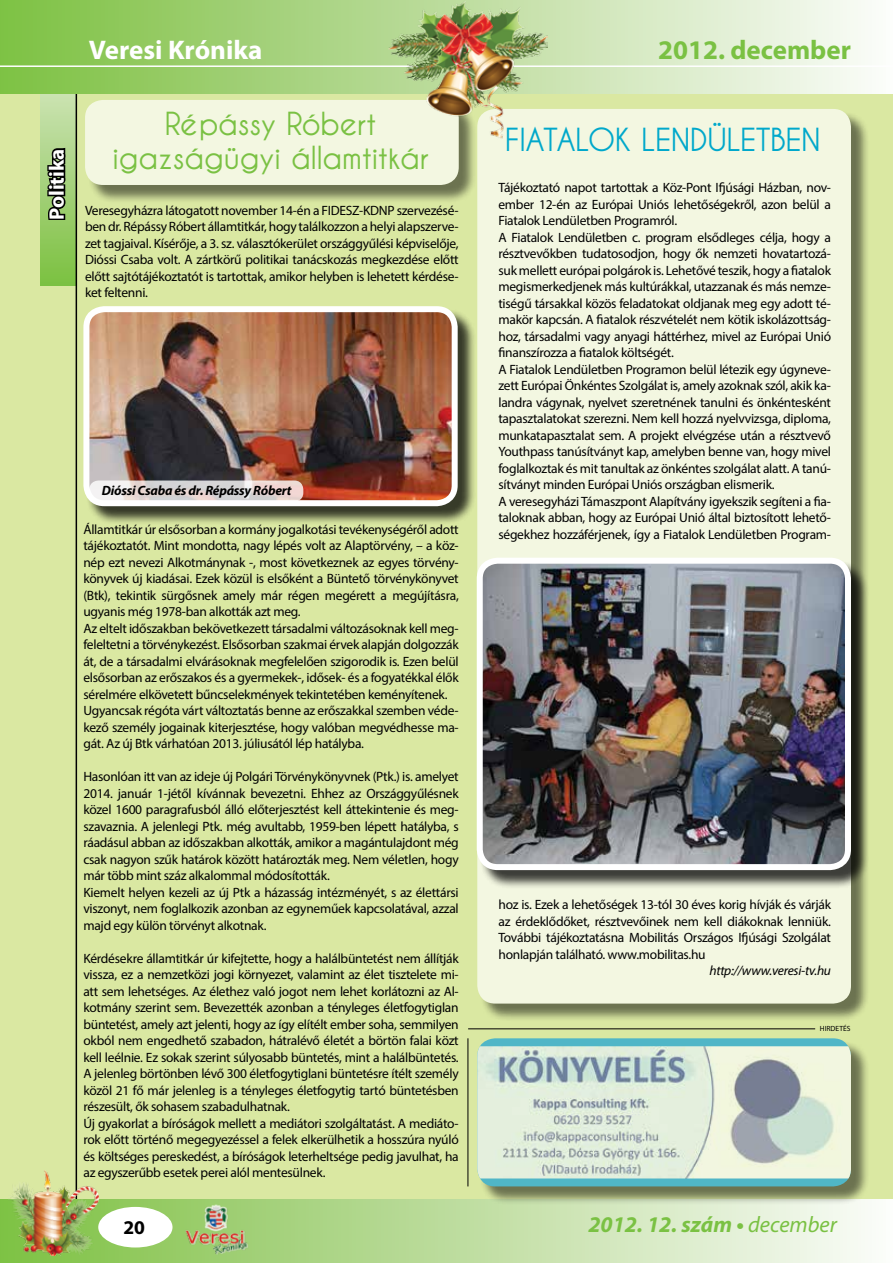
<style>
.page{position:relative;width:893px;height:1263px;background:#dae8a2}
.page>*{position:absolute;margin:0;border:0;box-sizing:border-box;transform-origin:0 0}
.t1{font:700 31.5px/34.5px "Caviar Dreams";letter-spacing:-.02em;color:#7ac143;text-align:center}
.t2{font:700 31.5px "Caviar Dreams";letter-spacing:-.02em;color:#00a8cb}
.t3{font:700 27px "Myriad Pro";color:#fff}
.t4{font:700 27px "Myriad Pro";color:#7ac143}
.t5{font:italic 700 22.5px "Myriad Pro";color:#7ac143}
.t6{font:700 21px "Myriad Pro";color:#fff}
.t7{font:700 19.5px "Myriad Pro";color:#000}
.t8{font:13.5px/16.5px "Myriad Pro";letter-spacing:-.02em;color:#000}
.t9{font:italic 700 13.5px "Myriad Pro";letter-spacing:-.02em;color:#000}
.t10{font:italic 13.5px "Myriad Pro";letter-spacing:-.02em;color:#000}
.t11{font:7.5px "Myriad Pro";color:#000}
.s1{font-weight:400}
</style>
<div class="page">
<svg style="left:40px;top:94px;width:36px;height:192px;background:#9fcd75"></svg>
<hr style="left:76px;top:0;width:1px;height:1263px;background:#000">
<svg style="left:0;top:0;width:893px;height:94px;background:#bbdd9c"></svg>
<hr style="left:0;top:65px;width:893px;height:2px;background:#fff">
<div style="left:0;top:1199px;width:893px;height:64px;background:linear-gradient(to right,#7ec044,#fbfbf8)"></div>
<div style="left:98px;top:1207px;width:74px;height:40px;background:#fff;border-radius:50%"></div>
<img style="left:184px;top:1205px;width:66px;height:51px">
<img style="left:9px;top:1171px;width:89px;height:85px">
<svg style="left:46px;top:194px;width:21px;height:27px"></svg>
<div style="left:47px;top:190px;width:18px;height:6px;border:3px solid #000"></div>
<div style="left:52px;top:184px;width:13px;height:6px;border:3px solid #000"></div>
<div style="left:48px;top:184px;width:6px;height:7px;border:3px solid #000;border-radius:50%"></div>
<svg style="left:46px;top:146px;width:22px;height:41px"></svg>
<div style="left:87px;top:102px;width:391px;height:101px;background:#000;opacity:.75"></div>
<div style="left:85px;top:100px;width:374px;height:85px;background:#f3f7e1;border-radius:18px"></div>
<div style="left:480px;top:111px;width:390px;height:911px;background:#000;opacity:.75"></div>
<div style="left:477px;top:109px;width:374px;height:894px;background:#f3f7e1;border-radius:18px"></div>
<div style="left:480px;top:1040px;width:390px;height:165px;background:#000;opacity:.75"></div>
<svg style="left:477px;top:1038px;width:374px;height:148px;background:#57b8c6"></svg>
<img style="left:477px;top:1046px;width:374px;height:132px">
<div style="left:479px;top:560px;width:390px;height:329px;background:#000;opacity:.75"></div>
<img style="left:480px;top:561px;width:368px;height:306px">
<div style="left:477px;top:558px;width:374px;height:312px;border:6px solid #fff;border-radius:18px"></div>
<div style="left:86px;top:308px;width:390px;height:217px;background:#000;opacity:.75"></div>
<img style="left:86px;top:309px;width:369px;height:194px">
<div style="left:83px;top:306px;width:375px;height:200px;border:6px solid #fff;border-radius:18px"></div>
<hr style="left:468px;top:1028px;width:347px;height:1px;background:#000">
<hr style="left:468px;top:1038px;width:1px;height:148px;background:#000">
<svg style="left:89px;top:480px;width:214px;height:22px;background:#e3dad9"></svg>
<img style="left:388px;top:0;width:159px;height:139px">
<h2 class="t3" style="left:89px;top:32px;width:175px">Veresi Krónika</h2>
<h2 class="t4" style="left:658px;top:32px;width:194px">2012. december</h2>
<h3 class="t6" style="left:43px;top:220px;width:73px;rotate:-90deg">Politika</h3>
<h1 class="t1" style="left:112px;top:106px;width:318px">Répássy Róbert igazságügyi államtitkár</h1>
<h1 class="t2" style="left:505px;top:122px;width:317px">FIATALOK LENDÜLETBEN</h1>
<p class="t8" style="left:85px;top:202px;width:375px;text-align:justify">Veresegyházra látogatott november 14-én a FIDESZ-KDNP szervezésé&shy;ben dr. Répássy Róbert államtitkár, hogy találkozzon a helyi alapszerve&shy;zet tagjaival. Kísérője, a 3. sz. választókerület országgyűlési képviselője, Dióssi Csaba volt. A zártkörű politikai tanácskozás megkezdése előtt előtt sajtótájékoztatót is tartottak, amikor helyben is lehetett kérdése&shy;ket feltenni.</p>
<p class="t8" style="left:498px;top:179px;width:334px">Tájékoztató napot tartottak a Köz-Pont Ifjúsági Házban, nov&shy;ember 12-én az Európai Uniós lehetőségekről, azon belül a Fiatalok Lendületben Programról.<br>A Fiatalok Lendületben c. program elsődleges célja, hogy a résztvevőkben tudatosodjon, hogy ők nemzeti hovatartozá&shy;suk mellett európai polgárok is. Lehetővé teszik, hogy a fiatalok megismerkedjenek más kultúrákkal, utazzanak és más nemze&shy;tiségű társakkal közös feladatokat oldjanak meg egy adott té&shy;makör kapcsán. A fiatalok részvételét nem kötik iskolázottság&shy;hoz, társadalmi vagy anyagi háttérhez, mivel az Európai Unió finanszírozza a fiatalok költségét.<br>A Fiatalok Lendületben Programon belül létezik egy úgyneve&shy;zett Európai Önkéntes Szolgálat is, amely azoknak szól, akik ka&shy;landra vágynak, nyelvet szeretnének tanulni és önkéntesként tapasztalatokat szerezni. Nem kell hozzá nyelvvizsga, diploma, munkatapasztalat sem. A projekt elvégzése után a résztvevő Youthpass tanúsítványt kap, amelyben benne van, hogy mivel foglalkoztak és mit tanultak az önkéntes szolgálat alatt. A tanú&shy;sítványt minden Európai Uniós országban elismerik.<br>A veresegyházi Támaszpont Alapítvány igyekszik segíteni a fia&shy;taloknak abban, hogy az Európai Unió által biztosított lehető&shy;ségekhez hozzáférjenek, így a Fiatalok Lendületben Program-</p>
<p class="t9" style="left:102px;top:482px;width:191px">Dióssi Csaba és dr. Répássy Róbert</p>
<p class="t8" style="left:83px;top:521px;width:377px">Államtitkár úr elsősorban a kormány jogalkotási tevékenységéről adott tájékoztatót. Mint mondotta, nagy lépés volt az Alaptörvény, – a köz&shy;nép ezt nevezi Alkotmánynak -, most következnek az egyes törvény&shy;könyvek új kiadásai. Ezek közül is elsőként a Büntető törvénykönyvet (Btk), tekintik sürgősnek amely már régen megérett a megújításra, ugyanis még 1978-ban alkották azt meg.<br>Az eltelt időszakban bekövetkezett társadalmi változásoknak kell meg&shy;feleltetni a törvénykezést. Elsősorban szakmai érvek alapján dolgozzák át, de a társadalmi elvárásoknak megfelelően szigorodik is. Ezen belül elsősorban az erőszakos és a gyermekek-, idősek- és a fogyatékkal élők sérelmére elkövetett bűncselekmények tekintetében keményítenek.<br>Ugyancsak régóta várt változtatás benne az erőszakkal szemben véde&shy;kező személy jogainak kiterjesztése, hogy valóban megvédhesse ma&shy;gát. Az új Btk várhatóan 2013. júliusától lép hatályba.</p>
<p class="t8" style="left:83px;top:768px;width:377px">Hasonlóan itt van az ideje új Polgári Törvénykönyvnek (Ptk.) is. amelyet 2014. január 1-jétől kívánnak bevezetni. Ehhez az Országgyűlésnek közel 1600 paragrafusból álló előterjesztést kell áttekintenie és meg&shy;szavaznia. A jelenlegi Ptk. még avultabb, 1959-ben lépett hatályba, s ráadásul abban az időszakban alkották, amikor a magántulajdont még csak nagyon szűk határok között határozták meg. Nem véletlen, hogy már több mint száz alkalommal módosították.<br>Kiemelt helyen kezeli az új Ptk a házasság intézményét, s az élettársi viszonyt, nem foglalkozik azonban az egyneműek kapcsolatával, azzal majd egy külön törvényt alkotnak.</p>
<p class="t8" style="left:83px;top:950px;width:377px">Kérdésekre államtitkár úr kifejtette, hogy a halálbüntetést nem állítják vissza, ez a nemzetközi jogi környezet, valamint az élet tisztelete mi&shy;att sem lehetséges. Az élethez való jogot nem lehet korlátozni az Al&shy;kotmány szerint sem. Bevezették azonban a tényleges életfogytiglan büntetést, amely azt jelenti, hogy az így elítélt ember soha, semmilyen okból nem engedhető szabadon, hátralévő életét a börtön falai közt kell leélnie. Ez sokak szerint súlyosabb büntetés, mint a halálbüntetés.<br>A jelenleg börtönben lévő 300 életfogytiglani büntetésre ítélt személy közöl 21 fő már jelenleg is a tényleges életfogytig tartó büntetésben részesült, ők sohasem szabadulhatnak.<br>Új gyakorlat a bíróságok mellett a mediátori szolgáltatást. A mediáto&shy;rok előtt történő megegyezéssel a felek elkerülhetik a hosszúra nyúló és költséges pereskedést, a bíróságok leterheltsége pedig javulhat, ha az egyszerűbb esetek perei alól mentesülnek.</p>
<p class="t8" style="left:498px;top:896px;width:334px;text-align:justify">hoz is. Ezek a lehetőségek 13-tól 30 éves korig hívják és várják az érdeklődőket, résztvevőinek nem kell diákoknak lenniük.<br>További tájékoztatásna Mobilitás Országos Ifjúsági Szolgálat honlapján található. www.mobilitas.hu</p>
<p class="t10" style="left:709px;top:962px;width:123px">http://www.veresi-tv.hu</p>
<p class="t11" style="left:820px;top:1023px;width:32px">HIRDETÉS</p>
<h3 class="t7" style="left:123px;top:1214px;width:23px">20</h3>
<h3 class="t5" style="left:588px;top:1209px;width:250px">2012. 12. szám • <span class="s1">december</span></h3>
</div>
